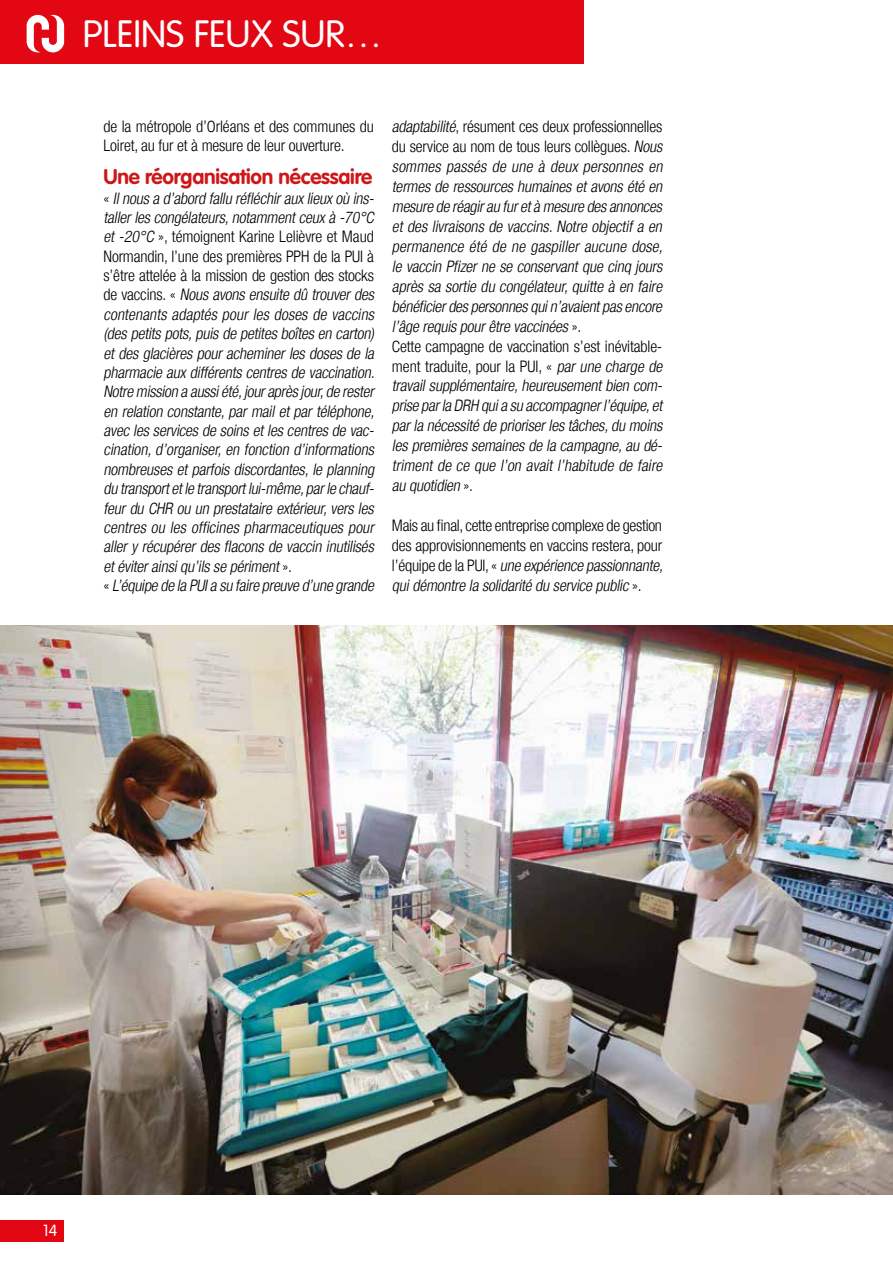
<style>
.page{position:relative;width:893px;height:1263px;background:#fff}
.page>*{position:absolute;margin:0;border:0;box-sizing:border-box;transform-origin:0 0}
.t1{font:300 37.5px "VAG Rounded Std";color:#fff}
.Texte_courant{font:700 21px "VAG Rounded Std";letter-spacing:-.01em;color:#cd1719}
.t2{font:italic 300 condensed 15.9px/19.4px "Helvetica Neue LT Std";letter-spacing:-.01em;color:#000}
.t3{font:300 condensed 15.9px/20px "Helvetica Neue LT Std";letter-spacing:-.01em;color:#000}
.t4{font:300 15.9px "VAG Rounded Std";color:#fff}
.s1{font-style:normal}
.s2{font-style:italic}
</style>
<div class="page">
<div style="left:0;top:1220px;width:64px;height:22px;background:#e30613"></div>
<div style="left:0;top:0;width:584px;height:64px;background:#e30613"></div>
<svg style="left:27px;top:15px;width:37px;height:37px"></svg>
<img style="left:0;top:625px;width:893px;height:570px">
<h1 class="t1" style="left:83px;top:13px;width:301px">PLEINS FEUX SUR…</h1>
<p class="t3" style="left:104px;top:117px;width:272px;line-height:19.4px">de la métropole d’Orléans et des communes du<br>Loiret, au fur et à mesure de leur ouverture.</p>
<p class="Texte_courant" style="left:104px;top:164px;width:270px">Une réorganisation nécessaire</p>
<p class="t2" style="left:104px;top:188px;width:276px"><span class="s1">«</span> Ilnousa d’abord fallu réfléchirauxlieuxoù ins&shy;tallerlescongélateurs,notammentceuxà -70°C et -20°C <span class="s1">», témoignent Karine Lelièvre et Maud Normandin, l’une des premières PPH de la PUI à s’être attelée à la mission de gestion des stocks d e v a c c i n s . «</span> Nousavonsensuite dû trouverdes contenants adaptés pour les doses de vaccins (despetitspots,puisde petitesboîtesen carton) et des glacières pour acheminer les doses de la pharmacie aux différents centres de vaccination.<br>Notre mission a aussiété,jouraprèsjour,de rester en relation constante,par mail et par téléphone, avec lesservicesde soinsetlescentresde vac&shy;cination,d’organiser,en fonction d’informations nombreuses et parfois discordantes,le planning du transportetle transportlui-même,parle chauf&shy;feur du CHR ou un prestataire extérieur,vers les centres ou les officines pharmaceutiques pour aller y récupérer des flacons de vaccin inutilisés etéviterainsiqu’ilsse périment<span class="s1">» .</span></p>
<p class="t2" style="left:104px;top:576px;width:275px"><span class="s1">«</span> L’équipe de la PUIa su faire preuve d’une grande</p>
<p class="t2" style="left:392px;top:116px;width:275px;line-height:20px">adaptabilité<span class="s1">, résument ces deux professionnelles du service au nom de tous leurs collègues.</span> Nous sommes passés de une à deux personnes en termes de ressources humaines et avons été en mesure de réagirau furetà mesure desannonces et des livraisons de vaccins.Notre objectif a en permanence été de ne gaspiller aucune dose, le vaccin Pfizer ne se conservant que cinq jours après sa sortie du congélateur,quitte à en faire bénéficierdespersonnesquin’avaientpasencore l’âge requispourêtre vaccinées<span class="s1">» .</span></p>
<p class="t2" style="left:392px;top:336px;width:275px;line-height:20px"><span class="s1">Cette campagne de vaccination s’est inévitable&shy;ment traduite, pour la PUI, «</span> par une charge de travailsupplémentaire,heureusementbien com&shy;prise parla DRH quia su accompagnerl’équipe,et parla nécessité de prioriserlestâches,du moins lespremièressemainesde la campagne,au dé&shy;triment de ce que l’on avait l’habitude de faire au quotidien <span class="s1">» .</span></p>
<p class="t3" style="left:392px;top:515px;width:276px">Mais au final, cette entreprise complexe de gestion des approvisionnements en vaccins restera, pour l ’ é q u i p e d e l a P U I , « <span class="s2">une expérience passionnante, quidémontre la solidarité du service public</span> » .</p>
<p class="t4" style="left:43px;top:1221px;width:16px">14</p>
</div>
